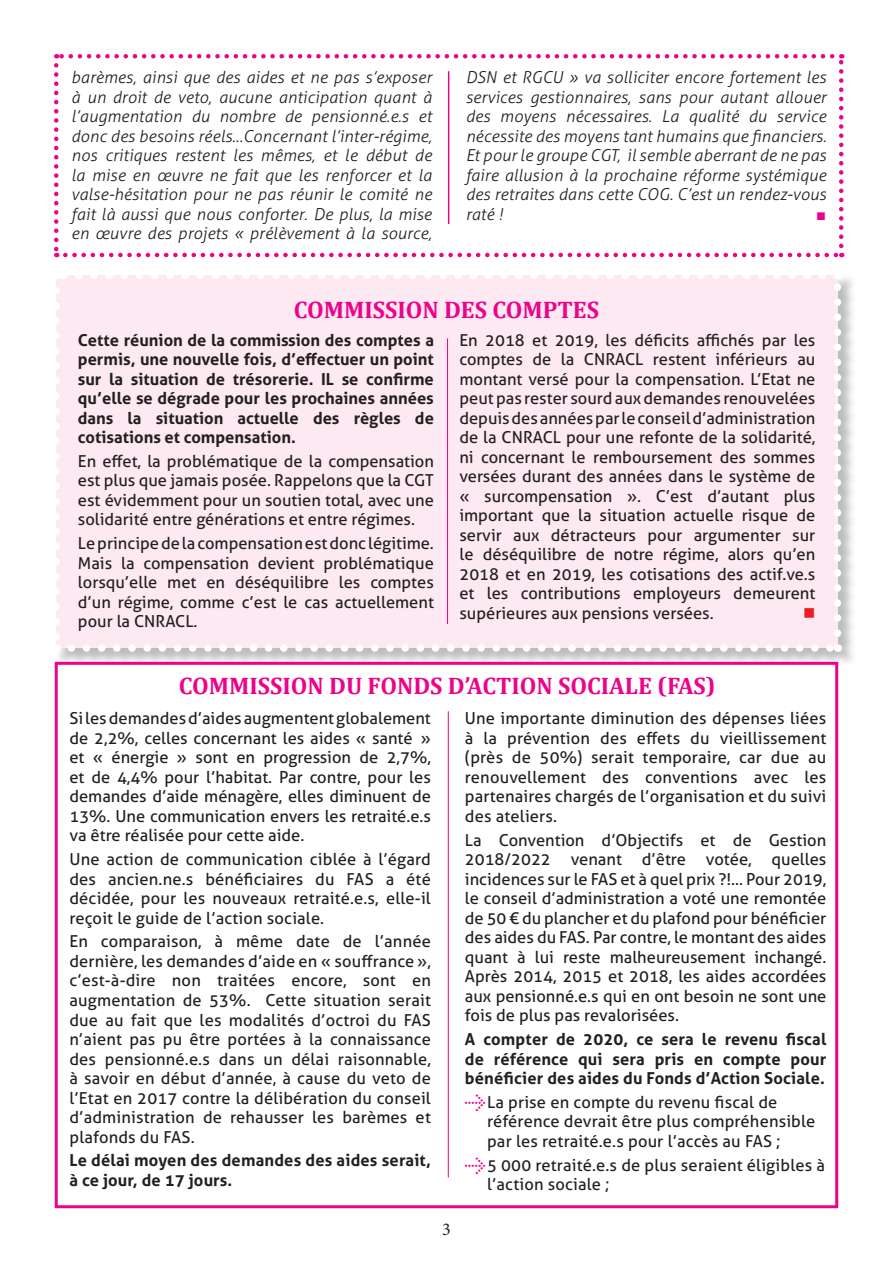
<style>
.page{position:relative;width:893px;height:1263px;background:#fff}
.page>*{position:absolute;margin:0;border:0;box-sizing:border-box;transform-origin:0 0}
.titre{font:700 24px "Cambria";color:#ed028c}
.t1{font:18px "Minion Pro";color:#231f20}
.txt_courant{font:16.5px/19.5px "Aller";color:#231f20;text-align:justify}
.txt_courant-2{font:italic 300 16.5px/19.5px "Aller";letter-spacing:.01em;color:#231f20;text-align:justify}
.txt_courant-3{font:700 16.5px/19.5px "Aller";letter-spacing:.01em;color:#231f20;text-align:justify}
.txt_courant-4{font:16.5px "Wingdings";color:#ee1d23}
.txt_courant-5{font:600 condensed 16.5px "Franklin Gothic";color:#ed028c}
.s1{font-family:"Arrowstfb";color:#ed028c}
</style>
<div class="page">
<div style="left:53px;top:273px;width:804px;height:395px;background:#231f20;opacity:.3"></div>
<div style="left:56px;top:276px;width:781px;height:372px;background:#fce9f1"></div>
<svg style="left:71px;top:644px;width:759px;height:8px"></svg>
<svg style="left:64px;top:273px;width:758px;height:6px"></svg>
<svg style="left:53px;top:291px;width:7px;height:361px"></svg>
<svg style="left:834px;top:273px;width:7px;height:360px"></svg>
<svg style="left:54px;top:65px;width:4px;height:192px"></svg>
<svg style="left:65px;top:253px;width:777px;height:4px"></svg>
<svg style="left:839px;top:54px;width:4px;height:192px"></svg>
<svg style="left:56px;top:54px;width:776px;height:5px"></svg>
<hr style="left:447px;top:338px;width:1px;height:286px;background:#ed028c">
<hr style="left:448px;top:71px;width:1px;height:153px;background:#ed028c">
<div style="left:55px;top:662px;width:783px;height:546px;border:3px solid #ed028c"></div>
<hr style="left:448px;top:711px;width:1px;height:466px;background:#ed028c">
<p class="txt_courant-2" style="left:71px;top:68px;width:362px">barèmes, ainsi que des aides et ne pas s’exposer à un droit de veto, aucune anticipation quant à l’augmentation du nombre de pensionné.e.s et donc des besoins réels…Concernant l’inter-régime, nos critiques restent les mêmes, et le début de la mise en œuvre ne fait que les renforcer et la valse-hésitation pour ne pas réunir le comité ne fait là aussi que nous conforter. De plus, la mise en œuvre des projets « prélèvement à la source,</p>
<p class="txt_courant-2" style="left:466px;top:68px;width:362px">DSN et RGCU » va solliciter encore fortement les services gestionnaires, sans pour autant allouer des moyens nécessaires. La qualité du service nécessite des moyens tant humains que financiers.<br>Et pour le groupe CGT, il semble aberrant de ne pas faire allusion à la prochaine réforme systémique des retraites dans cette COG. C’est un rendez-vous raté !</p>
<p class="txt_courant-5" style="left:816px;top:203px;width:11px">■</p>
<p class="titre" style="left:294px;top:293px;width:307px">COMMISSION DES COMPTES</p>
<p class="txt_courant-3" style="left:78px;top:330px;width:357px">Cette réunion de la commission des comptes a permis, une nouvelle fois, d’effectuer un point sur la situation de trésorerie. IL se confirme qu’elle se dégrade pour les prochaines années dans la situation actuelle des règles de cotisations et compensation.</p>
<p class="txt_courant" style="left:78px;top:451px;width:357px">En effet, la problématique de la compensation est plus que jamais posée. Rappelons que la CGT est évidemment pour un soutien total, avec une solidarité entre générations et entre régimes.</p>
<p class="txt_courant" style="left:78px;top:533px;width:357px">Le principe de la compensation est donc légitime.<br>Mais la compensation devient problématique lorsqu’elle met en déséquilibre les comptes d’un régime, comme c’est le cas actuellement pour la CNRACL.</p>
<p class="txt_courant" style="left:459px;top:330px;width:357px">En 2018 et 2019, les déficits affichés par les comptes de la CNRACL restent inférieurs au montant versé pour la compensation. L’Etat ne peut pas rester sourd aux demandes renouvelées depuis des années par le conseil d’administration de la CNRACL pour une refonte de la solidarité, ni concernant le remboursement des sommes versées durant des années dans le système de « surcompensation ». C’est d’autant plus important que la situation actuelle risque de servir aux détracteurs pour argumenter sur le déséquilibre de notre régime, alors qu’en 2018 et en 2019, les cotisations des actif.ve.s et les contributions employeurs demeurent supérieures aux pensions versées.</p>
<p class="txt_courant-4" style="left:803px;top:604px;width:14px">■</p>
<p class="titre" style="left:179px;top:668px;width:538px">COMMISSION DU FONDS D’ACTION SOCIALE (FAS)</p>
<p class="txt_courant" style="left:69px;top:709px;width:363px">Si les demandes d’aides augmentent globalement de 2,2%, celles concernant les aides « santé » et « énergie » sont en progression de 2,7%, et de 4,4% pour l’habitat. Par contre, pour les demandes d’aide ménagère, elles diminuent de 13%. Une communication envers les retraité.e.s va être réalisée pour cette aide.</p>
<p class="txt_courant" style="left:69px;top:849px;width:363px">Une action de communication ciblée à l’égard des ancien.ne.s bénéficiaires du FAS a été décidée, pour les nouveaux retraité.e.s, elle-il reçoit le guide de l’action sociale.</p>
<p class="txt_courant" style="left:69px;top:932px;width:363px">En comparaison, à même date de l’année dernière, les demandes d’aide en « souffrance », c’est-à-dire non traitées encore, sont en augmentation de 53%. Cette situation serait due au fait que les modalités d’octroi du FAS n’aient pas pu être portées à la connaissance des pensionné.e.s dans un délai raisonnable, à savoir en début d’année, à cause du veto de l’Etat en 2017 contre la délibération du conseil d’administration de rehausser les barèmes et plafonds du FAS.</p>
<p class="txt_courant-3" style="left:69px;top:1150px;width:363px">Le délai moyen des demandes des aides serait, à ce jour, de 17 jours.</p>
<p class="t1" style="left:442px;top:1217px;width:10px">3</p>
<p class="txt_courant" style="left:465px;top:709px;width:363px">Une importante diminution des dépenses liées à la prévention des effets du vieillissement (près de 50%) serait temporaire, car due au renouvellement des conventions avec les partenaires chargés de l’organisation et du suivi des ateliers.</p>
<p class="txt_courant" style="left:465px;top:830px;width:363px">La Convention d’Objectifs et de Gestion 2018/2022 venant d’être votée, quelles incidences sur le FAS et à quel prix ?!... Pour 2019, le conseil d’administration a voté une remontée de 50 € du plancher et du plafond pour bénéficier des aides du FAS. Par contre, le montant des aides quant à lui reste malheureusement inchangé.<br>Après 2014, 2015 et 2018, les aides accordées aux pensionné.e.s qui en ont besoin ne sont une fois de plus pas revalorisées.</p>
<p class="txt_courant-3" style="left:465px;top:1029px;width:363px">A compter de 2020, ce sera le revenu fiscal de référence qui sera pris en compte pour bénéficier des aides du Fonds d’Action Sociale.</p>
<p class="txt_courant" style="left:487px;top:1092px;width:330px;text-align:left;text-indent:-22px"><span class="s1">G</span>La prise en compte du revenu fiscal de référence devrait être plus compréhensible par les retraité.e.s pour l’accès au FAS ;</p>
<p class="txt_courant" style="left:487px;top:1155px;width:339px;text-indent:-22px"><span class="s1">G</span>5 000 retraité.e.s de plus seraient éligibles à l’action sociale ;</p>
</div>
